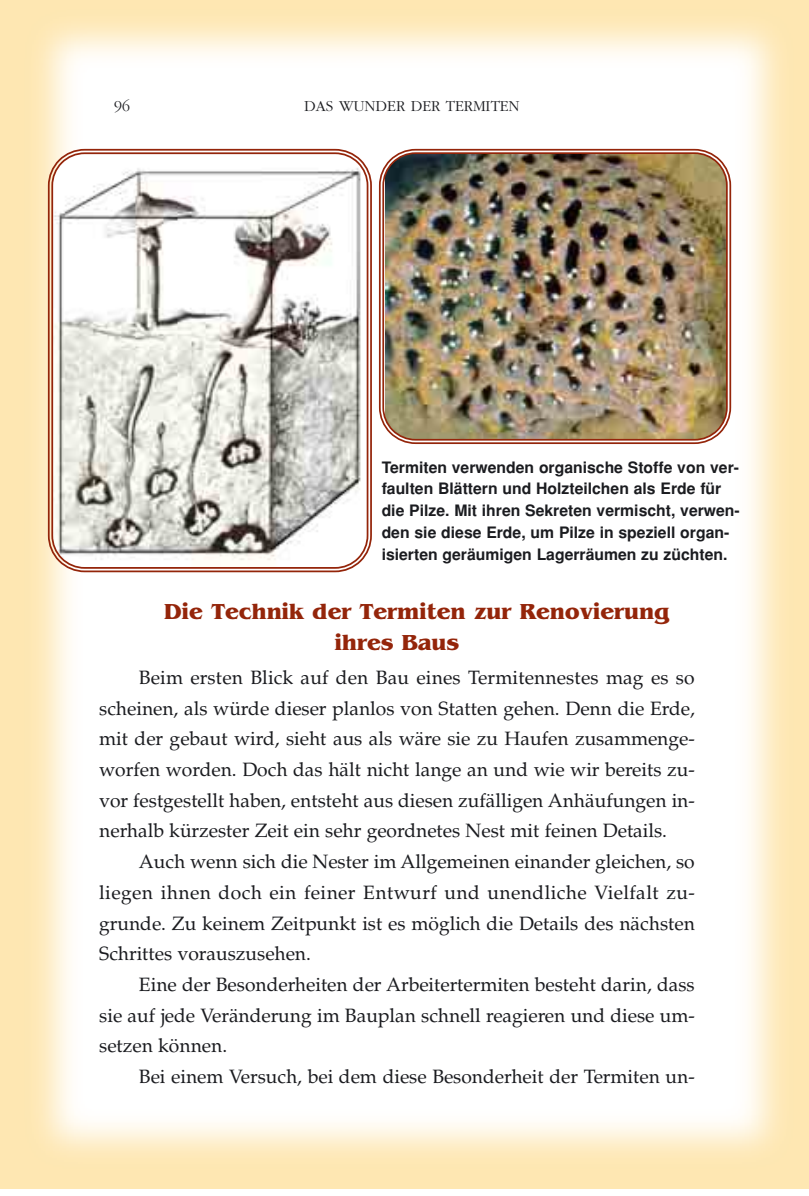
<style>
.page{position:relative;width:809px;height:1196px;background:#fff}
.page>*{position:absolute;margin:0;border:0;box-sizing:border-box;transform-origin:0 0}
.t1{font:700 22.75px/30.6px "Benquiat";color:#94250a}
.t2{font:19.25px/30.6px "Palatino Turk";color:#1b1c20;text-align:justify}
.t3{font:15.75px/21.9px "Helvetica Turk B";color:#1b1c20}
.t4{font:15.75px "Garamond Turk";color:#1b1c20}
</style>
<div class="page">
<img style="left:378px;top:148px;width:354px;height:297px">
<svg style="left:47px;top:148px;width:325px;height:425px"></svg>
<p class="t4" style="left:114px;top:100px;width:17px">96</p>
<p class="t4" style="left:304px;top:100px;width:217px">DAS WUNDER DER TERMITEN</p>
<p class="t3" style="left:382px;top:457px;width:359px">Termiten verwenden organische Stoffe von ver&shy;faulten Blättern und Holzteilchen als Erde für die Pilze. Mit ihren Sekreten vermischt, verwen&shy;den sie diese Erde, um Pilze in speziell organ&shy;isierten geräumigen Lagerräumen zu züchten.</p>
<p class="t1" style="left:335px;top:598px;width:336px;text-indent:-170px">Die Technik der Termiten zur Renovierung ihres Baus</p>
<p class="t2" style="left:99px;top:664px;width:597px;text-indent:40px">Beim ersten Blick auf den Bau eines Termitennestes mag es so scheinen, als würde dieser planlos von Statten gehen. Denn die Erde, mit der gebaut wird, sieht aus als wäre sie zu Haufen zusammenge&shy;worfen worden. Doch das hält nicht lange an und wie wir bereits zu&shy;vor festgestellt haben, entsteht aus diesen zufälligen Anhäufungen in&shy;nerhalb kürzester Zeit ein sehr geordnetes Nest mit feinen Details.</p>
<p class="t2" style="left:99px;top:848px;width:597px;text-indent:40px">Auch wenn sich die Nester im Allgemeinen einander gleichen, so liegen ihnen doch ein feiner Entwurf und unendliche Vielfalt zu&shy;grunde. Zu keinem Zeitpunkt ist es möglich die Details des nächsten Schrittes vorauszusehen.</p>
<p class="t2" style="left:99px;top:971px;width:597px;text-indent:40px">Eine der Besonderheiten der Arbeitertermiten besteht darin, dass sie auf jede Veränderung im Bauplan schnell reagieren und diese um&shy;setzen können.</p>
<p class="t2" style="left:139px;top:1063px;width:557px">Bei einem Versuch, bei dem diese Besonderheit der Termiten un-</p>
</div>
